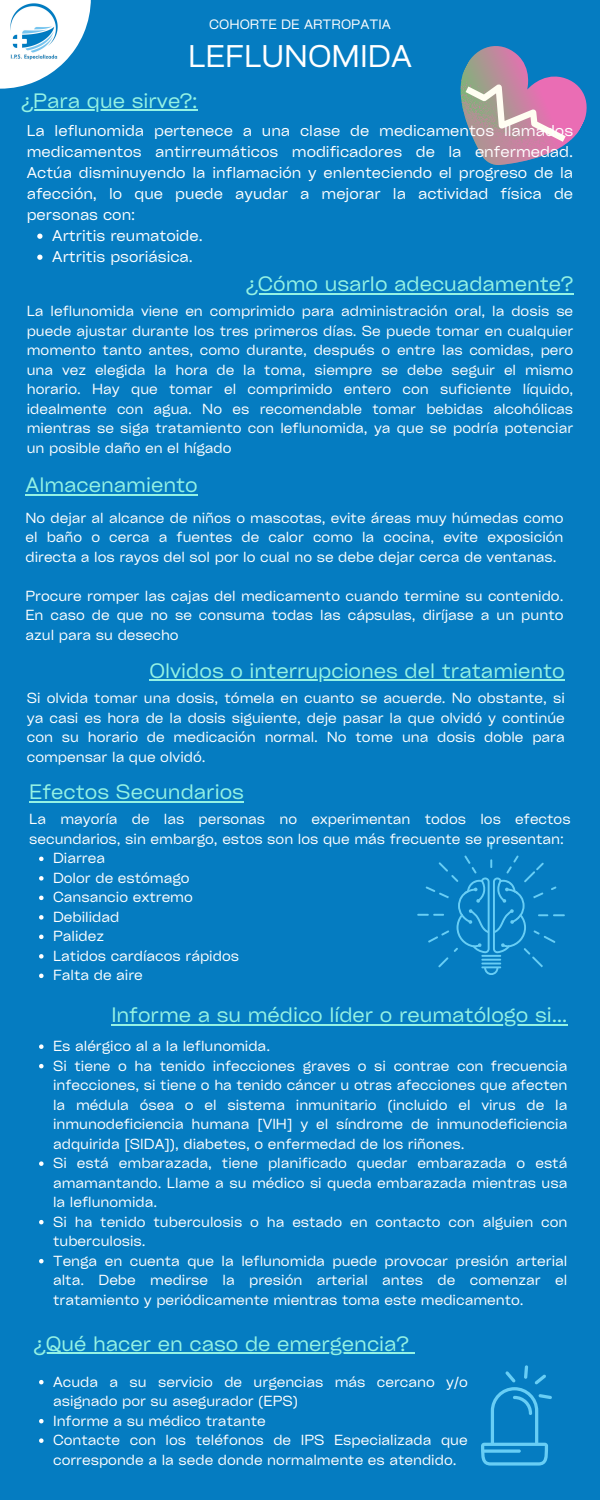
<style>
.page{position:relative;width:600px;height:1500px;background:#057cc1}
.page>*{position:absolute;margin:0;border:0;box-sizing:border-box;transform-origin:0 0}
.t1{font:30px "Cy Grotesk Key";color:#fff}
.t2{font:20px "Cy Grotesk Key";color:#94f2e4}
.t3{font:15px/21px "Cy Grotesk Key";color:#fff;text-align:justify}
.t4{font:14px/19.5px "Cy Grotesk Key";color:#fff;text-align:justify}
.t5{font:13px "Cy Grotesk Key";color:#fff}
</style>
<div class="page">
<svg style="left:460px;top:46px;width:127px;height:119px"></svg>
<svg style="left:0;top:0;width:91px;height:89px"></svg>
<img style="left:10px;top:4px;width:48px;height:56px">
<hr style="left:21px;top:109px;width:177px;height:2px;background:#94f2e4">
<hr style="left:246px;top:293px;width:327px;height:1px;background:#94f2e4">
<svg style="left:37px;top:234px;width:6px;height:5px"></svg>
<svg style="left:37px;top:255px;width:6px;height:5px"></svg>
<svg style="left:490px;top:841px;width:2px;height:8px"></svg>
<svg style="left:417px;top:855px;width:148px;height:120px"></svg>
<hr style="left:150px;top:679px;width:415px;height:2px;background:#94f2e4">
<hr style="left:29px;top:801px;width:215px;height:1px;background:#94f2e4">
<svg style="left:39px;top:857px;width:5px;height:4px"></svg>
<svg style="left:39px;top:876px;width:5px;height:5px"></svg>
<svg style="left:39px;top:896px;width:5px;height:4px"></svg>
<svg style="left:39px;top:915px;width:5px;height:5px"></svg>
<svg style="left:39px;top:935px;width:5px;height:4px"></svg>
<svg style="left:39px;top:954px;width:5px;height:5px"></svg>
<svg style="left:39px;top:974px;width:5px;height:4px"></svg>
<svg style="left:39px;top:1044px;width:5px;height:5px"></svg>
<svg style="left:39px;top:1064px;width:5px;height:4px"></svg>
<svg style="left:39px;top:1161px;width:5px;height:5px"></svg>
<svg style="left:39px;top:1220px;width:5px;height:4px"></svg>
<svg style="left:39px;top:1259px;width:5px;height:4px"></svg>
<hr style="left:111px;top:1024px;width:456px;height:1px;background:#94f2e4">
<hr style="left:34px;top:1353px;width:375px;height:1px;background:#94f2e4">
<svg style="left:481px;top:1365px;width:71px;height:101px"></svg>
<svg style="left:39px;top:1380px;width:5px;height:4px"></svg>
<svg style="left:39px;top:1419px;width:5px;height:4px"></svg>
<svg style="left:39px;top:1438px;width:5px;height:5px"></svg>
<hr style="left:25px;top:494px;width:173px;height:1px;background:#94f2e4">
<p class="t5" style="left:209px;top:16px;width:183px">COHORTE DE ARTROPATIA</p>
<p class="t1" style="left:188px;top:37px;width:225px">LEFLUNOMIDA</p>
<p class="t2" style="left:21px;top:88px;width:178px">¿Para que sirve?:</p>
<h2 class="t3" style="left:27px;top:120px;width:548px">La leflunomida pertenece a una clase de medicamentos llamados medicamentos antirreumáticos modificadores de la enfermedad.<br>Actúa disminuyendo la inflamación y enlenteciendo el progreso de la afección, lo que puede ayudar a mejorar la actividad física de personas con:</h2>
<h3 class="t3" style="left:52px;top:225px;width:152px">Artritis reumatoide.</h3>
<p class="t3" style="left:52px;top:246px;width:142px">Artritis psoriásica.</p>
<h1 class="t2" style="left:246px;top:271px;width:329px">¿Cómo usarlo adecuadamente?</h1>
<p class="t4" style="left:27px;top:301px;width:548px">La leflunomida viene en comprimido para administración oral, la dosis se puede ajustar durante los tres primeros días. Se puede tomar en cualquier momento tanto antes, como durante, después o entre las comidas, pero una vez elegida la hora de la toma, siempre se debe seguir el mismo horario. Hay que tomar el comprimido entero con suficiente líquido, idealmente con agua. No es recomendable tomar bebidas alcohólicas mientras se siga tratamiento con leflunomida, ya que se podría potenciar un posible daño en el hígado</p>
<p class="t2" style="left:25px;top:472px;width:174px">Almacenamiento</p>
<p class="t4" style="left:25px;top:507px;width:540px">No dejar al alcance de niños o mascotas, evite áreas muy húmedas como el baño o cerca a fuentes de calor como la cocina, evite exposición directa a los rayos del sol por lo cual no se debe dejar cerca de ventanas.</p>
<h2 class="t4" style="left:25px;top:585px;width:540px">Procure romper las cajas del medicamento cuando termine su contenido.<br>En caso de que no se consuma todas las cápsulas, diríjase a un punto azul para su desecho</h2>
<h3 class="t2" style="left:150px;top:658px;width:417px">Olvidos o interrupciones del tratamiento</h3>
<h2 class="t4" style="left:27px;top:688px;width:540px">Si olvida tomar una dosis, tómela en cuanto se acuerde. No obstante, si ya casi es hora de la dosis siguiente, deje pasar la que olvidó y continúe con su horario de medicación normal. No tome una dosis doble para compensar la que olvidó.</h2>
<h2 class="t2" style="left:29px;top:779px;width:216px">Efectos Secundarios</h2>
<h3 class="t4" style="left:29px;top:809px;width:543px">La mayoría de las personas no experimentan todos los efectos secundarios, sin embargo, estos son los que más frecuente se presentan:</h3>
<h3 class="t4" style="left:53px;top:848px;width:53px">Diarrea</h3>
<h2 class="t4" style="left:53px;top:867px;width:138px">Dolor de estómago</h2>
<h3 class="t4" style="left:53px;top:887px;width:141px">Cansancio extremo</h3>
<h2 class="t4" style="left:53px;top:906px;width:68px">Debilidad</h2>
<h3 class="t4" style="left:53px;top:926px;width:53px">Palidez</h3>
<p class="t4" style="left:53px;top:945px;width:187px">Latidos cardíacos rápidos</p>
<p class="t4" style="left:53px;top:965px;width:91px">Falta de aire</p>
<p class="t2" style="left:111px;top:1002px;width:458px">Informe a su médico líder o reumatólogo si…</p>
<p class="t4" style="left:53px;top:1036px;width:219px">Es alérgico al a la leflunomida.</p>
<p class="t4" style="left:53px;top:1055px;width:516px">Si tiene o ha tenido infecciones graves o si contrae con frecuencia infecciones, si tiene o ha tenido cáncer u otras afecciones que afecten la médula ósea o el sistema inmunitario (incluido el virus de la inmunodeficiencia humana [VIH] y el síndrome de inmunodeficiencia adquirida [SIDA]), diabetes, o enfermedad de los riñones.</p>
<p class="t4" style="left:53px;top:1153px;width:516px">Si está embarazada, tiene planificado quedar embarazada o está amamantando. Llame a su médico si queda embarazada mientras usa la leflunomida.</p>
<p class="t4" style="left:53px;top:1211px;width:516px">Si ha tenido tuberculosis o ha estado en contacto con alguien con tuberculosis.</p>
<p class="t4" style="left:53px;top:1250px;width:516px">Tenga en cuenta que la leflunomida puede provocar presión arterial alta. Debe medirse la presión arterial antes de comenzar el tratamiento y periódicamente mientras toma este medicamento.</p>
<h2 class="t2" style="left:34px;top:1331px;width:376px">¿Qué hacer en caso de emergencia?</h2>
<p class="t4" style="left:53px;top:1371px;width:416px">Acuda a su servicio de urgencias más cercano y/o asignado por su asegurador (EPS)</p>
<p class="t4" style="left:53px;top:1410px;width:214px">Informe a su médico tratante</p>
<p class="t4" style="left:53px;top:1430px;width:416px">Contacte con los teléfonos de IPS Especializada que corresponde a la sede donde normalmente es atendido.</p>
</div>
